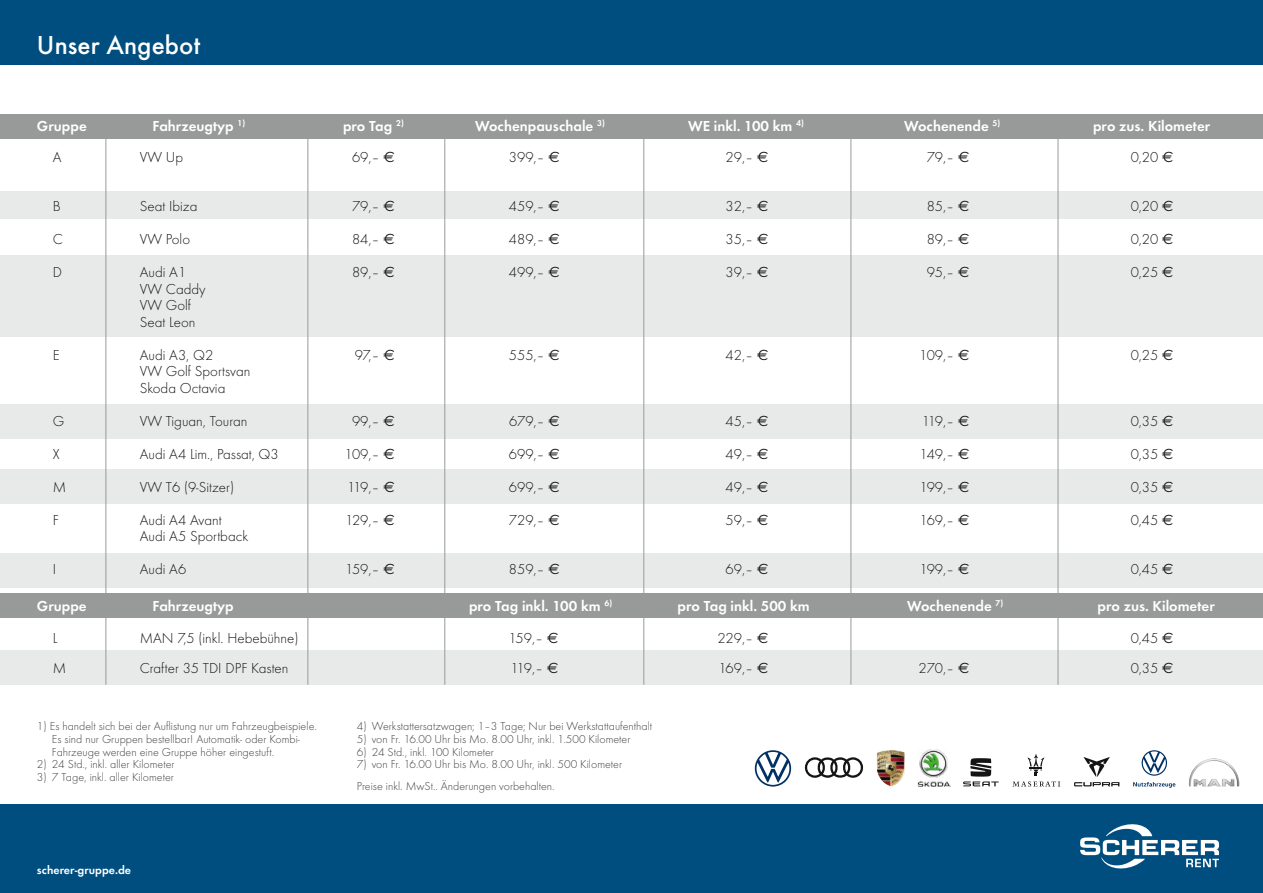
<style>
.page{position:relative;width:1263px;height:893px;background:#fff}
.page>*{position:absolute;margin:0;border:0;box-sizing:border-box;transform-origin:0 0}
.t1{font:500 27px "Futura T";color:#fff}
.t2{font:300 15px/16.5px "Futura T";color:#141414}
.t3{font:600 15px "Futura T";color:#fff}
.t4{font:300 12px/12.8px "Futura T";color:#403f3f}
.t5{font:600 12px "Futura T";color:#fff}
.s1{font-family:"Euro Sans";font-weight:400}
</style>
<div class="page">
<img style="left:1192px;top:758px;width:22px;height:14px">
<svg style="left:963px;top:758px;width:36px;height:28px"></svg>
<svg style="left:1027px;top:753px;width:17px;height:22px"></svg>
<svg style="left:1012px;top:781px;width:48px;height:6px"></svg>
<svg style="left:805px;top:757px;width:58px;height:21px"></svg>
<img style="left:917px;top:749px;width:34px;height:38px">
<img style="left:876px;top:750px;width:14px;height:22px">
<svg style="left:1074px;top:757px;width:45px;height:29px"></svg>
<svg style="left:1133px;top:782px;width:42px;height:6px"></svg>
<svg style="left:1141px;top:750px;width:26px;height:26px"></svg>
<svg style="left:755px;top:750px;width:36px;height:36px"></svg>
<div style="left:0;top:404px;width:1263px;height:35px;background:#e8e9e9"></div>
<div style="left:0;top:650px;width:1263px;height:35px;background:#e8e9e9"></div>
<div style="left:0;top:469px;width:1263px;height:35px;background:#e8e9e9"></div>
<div style="left:0;top:553px;width:1263px;height:35px;background:#e8e9e9"></div>
<div style="left:0;top:256px;width:1263px;height:81px;background:#e8e9e9"></div>
<div style="left:0;top:191px;width:1263px;height:28px;background:#e8e9e9"></div>
<div style="left:0;top:0;width:1263px;height:64px;background:#004e7f"></div>
<div style="left:0;top:594px;width:1263px;height:24px;background:#989999"></div>
<div style="left:0;top:114px;width:1263px;height:24px;background:#989999"></div>
<div style="left:0;top:804px;width:1263px;height:89px;background:#004e7f"></div>
<hr style="left:105px;top:119px;width:1px;height:566px;background:#989999">
<hr style="left:307px;top:119px;width:1px;height:566px;background:#989999">
<hr style="left:444px;top:119px;width:1px;height:566px;background:#989999">
<hr style="left:643px;top:119px;width:1px;height:566px;background:#989999">
<hr style="left:850px;top:119px;width:1px;height:566px;background:#989999">
<hr style="left:1057px;top:119px;width:1px;height:566px;background:#989999">
<svg style="left:1080px;top:824px;width:139px;height:45px"></svg>
<h1 class="t1" style="left:37px;top:29px;width:165px">Unser Angebot</h1>
<p class="t3" style="left:37px;top:117px;width:51px">Gruppe</p>
<p class="t3" style="left:152px;top:117px;width:94px">Fahrzeugtyp <sup>1)</sup></p>
<p class="t3" style="left:343px;top:117px;width:62px">pro Tag <sup>2)</sup></p>
<p class="t3" style="left:475px;top:117px;width:131px">Wochenpauschale <sup>3)</sup></p>
<p class="t3" style="left:688px;top:117px;width:117px">WE inkl. 100 km <sup>4)</sup></p>
<p class="t3" style="left:904px;top:117px;width:98px">Wochenende <sup>5)</sup></p>
<p class="t3" style="left:1093px;top:117px;width:119px">pro zus. Kilometer</p>
<p class="t2" style="left:53px;top:148px;width:10px">A</p>
<p class="t2" style="left:140px;top:148px;width:45px">VW Up</p>
<p class="t2" style="left:352px;top:148px;width:44px">69,– <span class="s1">E</span></p>
<p class="t2" style="left:509px;top:148px;width:52px">399,– <span class="s1">E</span></p>
<p class="t2" style="left:726px;top:148px;width:44px">29,– <span class="s1">E</span></p>
<p class="t2" style="left:927px;top:148px;width:44px">79,– <span class="s1">E</span></p>
<p class="t2" style="left:1131px;top:148px;width:44px">0,20 <span class="s1">E</span></p>
<p class="t2" style="left:53px;top:198px;width:9px">B</p>
<p class="t2" style="left:140px;top:198px;width:59px">Seat Ibiza</p>
<p class="t2" style="left:352px;top:198px;width:44px">79,– <span class="s1">E</span></p>
<p class="t2" style="left:509px;top:198px;width:52px">459,– <span class="s1">E</span></p>
<p class="t2" style="left:726px;top:198px;width:44px">32,– <span class="s1">E</span></p>
<p class="t2" style="left:927px;top:198px;width:44px">85,– <span class="s1">E</span></p>
<p class="t2" style="left:1131px;top:198px;width:44px">0,20 <span class="s1">E</span></p>
<p class="t2" style="left:53px;top:231px;width:12px">C</p>
<p class="t2" style="left:140px;top:231px;width:52px">VW Polo</p>
<p class="t2" style="left:352px;top:231px;width:44px">84,– <span class="s1">E</span></p>
<p class="t2" style="left:509px;top:231px;width:52px">489,– <span class="s1">E</span></p>
<p class="t2" style="left:726px;top:231px;width:44px">35,– <span class="s1">E</span></p>
<p class="t2" style="left:927px;top:231px;width:44px">89,– <span class="s1">E</span></p>
<p class="t2" style="left:1131px;top:231px;width:44px">0,20 <span class="s1">E</span></p>
<p class="t2" style="left:53px;top:264px;width:11px">D</p>
<p class="t2" style="left:140px;top:264px;width:48px">Audi A1</p>
<p class="t2" style="left:352px;top:264px;width:44px">89,– <span class="s1">E</span></p>
<p class="t2" style="left:509px;top:264px;width:52px">499,– <span class="s1">E</span></p>
<p class="t2" style="left:726px;top:264px;width:44px">39,– <span class="s1">E</span></p>
<p class="t2" style="left:927px;top:264px;width:44px">95,– <span class="s1">E</span></p>
<p class="t2" style="left:1131px;top:264px;width:44px">0,25 <span class="s1">E</span></p>
<p class="t2" style="left:140px;top:280px;width:67px">VW Caddy<br>VW Golf<br>Seat Leon</p>
<p class="t2" style="left:53px;top:346px;width:8px">E</p>
<p class="t2" style="left:140px;top:346px;width:75px">Audi A3, Q2</p>
<p class="t2" style="left:355px;top:346px;width:42px">97,– <span class="s1">E</span></p>
<p class="t2" style="left:509px;top:346px;width:52px">555,– <span class="s1">E</span></p>
<p class="t2" style="left:726px;top:346px;width:44px">42,– <span class="s1">E</span></p>
<p class="t2" style="left:919px;top:346px;width:52px">109,– <span class="s1">E</span></p>
<p class="t2" style="left:1131px;top:346px;width:44px">0,25 <span class="s1">E</span></p>
<p class="t2" style="left:140px;top:363px;width:112px">VW Golf Sportsvan<br>Skoda Octavia</p>
<p class="t2" style="left:53px;top:412px;width:13px">G</p>
<p class="t2" style="left:140px;top:412px;width:109px">VW Tiguan, Touran</p>
<p class="t2" style="left:352px;top:412px;width:44px">99,– <span class="s1">E</span></p>
<p class="t2" style="left:509px;top:412px;width:52px">679,– <span class="s1">E</span></p>
<p class="t2" style="left:726px;top:412px;width:44px">45,– <span class="s1">E</span></p>
<p class="t2" style="left:922px;top:412px;width:49px">119,– <span class="s1">E</span></p>
<p class="t2" style="left:1131px;top:412px;width:44px">0,35 <span class="s1">E</span></p>
<p class="t2" style="left:53px;top:445px;width:8px">X</p>
<p class="t2" style="left:140px;top:445px;width:140px">Audi A4 Lim., Passat, Q3</p>
<p class="t2" style="left:345px;top:445px;width:52px">109,– <span class="s1">E</span></p>
<p class="t2" style="left:509px;top:445px;width:52px">699,– <span class="s1">E</span></p>
<p class="t2" style="left:726px;top:445px;width:44px">49,– <span class="s1">E</span></p>
<p class="t2" style="left:919px;top:445px;width:51px">149,– <span class="s1">E</span></p>
<p class="t2" style="left:1131px;top:445px;width:44px">0,35 <span class="s1">E</span></p>
<p class="t2" style="left:53px;top:478px;width:15px">M</p>
<p class="t2" style="left:140px;top:478px;width:96px">VW T6 (9-Sitzer)</p>
<p class="t2" style="left:347px;top:478px;width:49px">119,– <span class="s1">E</span></p>
<p class="t2" style="left:509px;top:478px;width:52px">699,– <span class="s1">E</span></p>
<p class="t2" style="left:726px;top:478px;width:44px">49,– <span class="s1">E</span></p>
<p class="t2" style="left:919px;top:478px;width:51px">199,– <span class="s1">E</span></p>
<p class="t2" style="left:1131px;top:478px;width:44px">0,35 <span class="s1">E</span></p>
<p class="t2" style="left:53px;top:511px;width:8px">F</p>
<p class="t2" style="left:140px;top:511px;width:83px">Audi A4 Avant</p>
<p class="t2" style="left:345px;top:511px;width:51px">129,– <span class="s1">E</span></p>
<p class="t2" style="left:509px;top:511px;width:52px">729,– <span class="s1">E</span></p>
<p class="t2" style="left:726px;top:511px;width:44px">59,– <span class="s1">E</span></p>
<p class="t2" style="left:919px;top:511px;width:51px">169,– <span class="s1">E</span></p>
<p class="t2" style="left:1131px;top:511px;width:44px">0,45 <span class="s1">E</span></p>
<p class="t2" style="left:140px;top:528px;width:110px">Audi A5 Sportback</p>
<p class="t2" style="left:53px;top:561px;width:5px">I</p>
<p class="t2" style="left:140px;top:561px;width:48px">Audi A6</p>
<p class="t2" style="left:345px;top:561px;width:51px">159,– <span class="s1">E</span></p>
<p class="t2" style="left:509px;top:561px;width:52px">859,– <span class="s1">E</span></p>
<p class="t2" style="left:726px;top:561px;width:44px">69,– <span class="s1">E</span></p>
<p class="t2" style="left:919px;top:561px;width:51px">199,– <span class="s1">E</span></p>
<p class="t2" style="left:1131px;top:561px;width:44px">0,45 <span class="s1">E</span></p>
<p class="t3" style="left:37px;top:597px;width:51px">Gruppe</p>
<p class="t3" style="left:152px;top:597px;width:83px">Fahrzeugtyp</p>
<p class="t3" style="left:469px;top:597px;width:145px">pro Tag inkl. 100 km <sup>6)</sup></p>
<p class="t3" style="left:677px;top:597px;width:134px">pro Tag inkl. 500 km</p>
<p class="t3" style="left:907px;top:597px;width:98px">Wochenende <sup>7)</sup></p>
<p class="t3" style="left:1097px;top:597px;width:119px">pro zus. Kilometer</p>
<p class="t2" style="left:53px;top:630px;width:6px">L</p>
<p class="t2" style="left:140px;top:630px;width:160px">MAN 7,5 (inkl. Hebebühne)</p>
<p class="t2" style="left:509px;top:630px;width:51px">159,– <span class="s1">E</span></p>
<p class="t2" style="left:717px;top:630px;width:52px">229,– <span class="s1">E</span></p>
<p class="t2" style="left:1131px;top:630px;width:44px">0,45 <span class="s1">E</span></p>
<p class="t2" style="left:53px;top:660px;width:15px">M</p>
<p class="t2" style="left:140px;top:660px;width:150px">Crafter 35 TDI DPF Kasten</p>
<p class="t2" style="left:511px;top:660px;width:49px">119,– <span class="s1">E</span></p>
<p class="t2" style="left:718px;top:660px;width:51px">169,– <span class="s1">E</span></p>
<p class="t2" style="left:918px;top:660px;width:52px">270,– <span class="s1">E</span></p>
<p class="t2" style="left:1131px;top:660px;width:44px">0,35 <span class="s1">E</span></p>
<p class="t4" style="left:52px;top:720px;width:266px;text-indent:-15px">1) Es handelt sich bei der Auflistung nur um Fahrzeugbeispiele.<br>Es sind nur Gruppen bestellbar! Automatik- oder Kombi-<br>Fahrzeuge werden eine Gruppe höher eingestuft.</p>
<p class="t4" style="left:37px;top:758px;width:139px">2) 24 Std., inkl. aller Kilometer</p>
<p class="t4" style="left:37px;top:771px;width:138px">3) 7 Tage, inkl. aller Kilometer</p>
<p class="t5" style="left:37px;top:863px;width:96px">scherer-gruppe.de</p>
<p class="t4" style="left:357px;top:720px;width:297px">4) Werkstattersatzwagen; 1–3 Tage; Nur bei Werkstattaufenthalt</p>
<p class="t4" style="left:357px;top:732px;width:275px">5) von Fr. 16.00 Uhr bis Mo. 8.00 Uhr, inkl. 1.500 Kilometer</p>
<p class="t4" style="left:357px;top:745px;width:139px">6) 24 Std., inkl. 100 Kilometer</p>
<p class="t4" style="left:357px;top:753px;width:267px;line-height:21.5px">7) von Fr. 16.00 Uhr bis Mo. 8.00 Uhr, inkl. 500 Kilometer<br>Preise inkl. MwSt.. Änderungen vorbehalten.</p>
</div>
